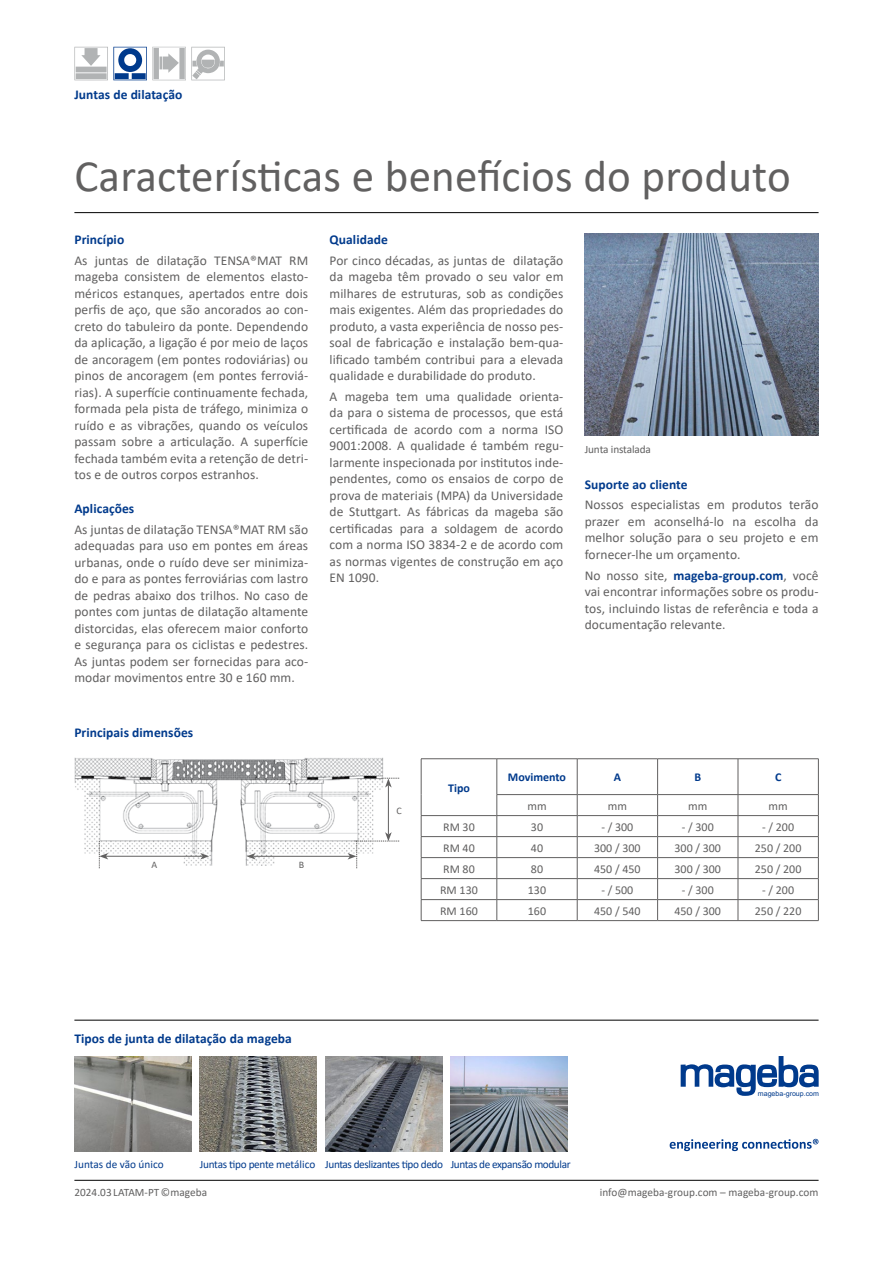
<style>
.page{position:relative;width:893px;height:1263px;background:#fff}
.page>*{position:absolute;margin:0;border:0;box-sizing:border-box;transform-origin:0 0}
.t1{font:45px "Calibri";letter-spacing:.005em;color:#616060}
.t2{font:13.5px/16.5px "Calibri";letter-spacing:.005em;color:#616060;text-align:justify}
.t3{font:700 13.5px "Calibri";letter-spacing:.005em;color:#003a8c}
.t4{font:12px "Calibri";color:#616060}
.t5{font:700 12px "Calibri";color:#003a8c}
.t6{font:11.25px "Calibri";letter-spacing:.005em;color:#616060}
.t7{font:11.25px "Calibri";letter-spacing:-.035em;color:#003a8c}
.t8{font:11.25px "Calibri";color:#003a8c}
.t9{font:10.05px "Calibri";color:#616060}
.t10{font:7.05px "Arial";color:#003a8c}
.s1{font-weight:700;color:#003a8c}
</style>
<div class="page">
<hr style="left:74px;top:1180px;width:745px;height:1px;background:#000">
<hr style="left:74px;top:212px;width:745px;height:1px;background:#000">
<hr style="left:74px;top:1020px;width:745px;height:1px;background:#000">
<svg style="left:74px;top:47px;width:151px;height:34px"></svg>
<svg style="left:192px;top:72px;width:8px;height:7px"></svg>
<svg style="left:681px;top:1056px;width:138px;height:40px"></svg>
<svg style="left:670px;top:1139px;width:148px;height:12px"></svg>
<img style="left:200px;top:1056px;width:117px;height:95px">
<img style="left:451px;top:1056px;width:117px;height:95px">
<img style="left:325px;top:1056px;width:117px;height:95px">
<img style="left:74px;top:1056px;width:117px;height:95px">
<img style="left:585px;top:234px;width:234px;height:202px">
<hr style="left:421px;top:758px;width:76px;height:1px;background:#616060">
<hr style="left:421px;top:759px;width:1px;height:35px;background:#616060">
<hr style="left:497px;top:758px;width:80px;height:1px;background:#616060">
<hr style="left:497px;top:759px;width:1px;height:35px;background:#616060">
<hr style="left:577px;top:758px;width:81px;height:1px;background:#616060">
<hr style="left:577px;top:759px;width:1px;height:35px;background:#616060">
<hr style="left:658px;top:758px;width:80px;height:1px;background:#616060">
<hr style="left:657px;top:759px;width:1px;height:35px;background:#616060">
<hr style="left:738px;top:758px;width:81px;height:1px;background:#616060">
<hr style="left:738px;top:759px;width:1px;height:35px;background:#616060">
<hr style="left:818px;top:759px;width:1px;height:35px;background:#616060">
<hr style="left:497px;top:794px;width:80px;height:1px;background:#616060">
<hr style="left:577px;top:794px;width:81px;height:1px;background:#616060">
<hr style="left:658px;top:794px;width:80px;height:1px;background:#616060">
<hr style="left:738px;top:794px;width:81px;height:1px;background:#616060">
<hr style="left:421px;top:815px;width:76px;height:1px;background:#616060">
<hr style="left:497px;top:815px;width:80px;height:1px;background:#616060">
<hr style="left:577px;top:815px;width:81px;height:1px;background:#616060">
<hr style="left:658px;top:815px;width:80px;height:1px;background:#616060">
<hr style="left:738px;top:815px;width:81px;height:1px;background:#616060">
<hr style="left:421px;top:836px;width:76px;height:1px;background:#616060">
<hr style="left:497px;top:836px;width:80px;height:1px;background:#616060">
<hr style="left:577px;top:836px;width:81px;height:1px;background:#616060">
<hr style="left:658px;top:836px;width:80px;height:1px;background:#616060">
<hr style="left:738px;top:836px;width:81px;height:1px;background:#616060">
<hr style="left:421px;top:857px;width:76px;height:1px;background:#616060">
<hr style="left:497px;top:857px;width:80px;height:1px;background:#616060">
<hr style="left:577px;top:857px;width:81px;height:1px;background:#616060">
<hr style="left:658px;top:857px;width:80px;height:1px;background:#616060">
<hr style="left:738px;top:857px;width:81px;height:1px;background:#616060">
<hr style="left:421px;top:878px;width:76px;height:1px;background:#616060">
<hr style="left:497px;top:878px;width:80px;height:1px;background:#616060">
<hr style="left:577px;top:878px;width:81px;height:1px;background:#616060">
<hr style="left:658px;top:878px;width:80px;height:1px;background:#616060">
<hr style="left:738px;top:878px;width:81px;height:1px;background:#616060">
<hr style="left:421px;top:899px;width:76px;height:1px;background:#616060">
<svg style="left:421px;top:794px;width:1px;height:126px"></svg>
<hr style="left:497px;top:899px;width:80px;height:1px;background:#616060">
<svg style="left:497px;top:795px;width:1px;height:125px"></svg>
<hr style="left:577px;top:899px;width:81px;height:1px;background:#616060">
<svg style="left:577px;top:795px;width:1px;height:125px"></svg>
<hr style="left:658px;top:899px;width:80px;height:1px;background:#616060">
<svg style="left:657px;top:795px;width:1px;height:125px"></svg>
<hr style="left:738px;top:899px;width:81px;height:1px;background:#616060">
<svg style="left:738px;top:795px;width:1px;height:125px"></svg>
<svg style="left:818px;top:795px;width:1px;height:125px"></svg>
<hr style="left:421px;top:920px;width:76px;height:1px;background:#616060">
<hr style="left:497px;top:920px;width:80px;height:1px;background:#616060">
<hr style="left:577px;top:920px;width:81px;height:1px;background:#616060">
<hr style="left:658px;top:920px;width:80px;height:1px;background:#616060">
<hr style="left:738px;top:920px;width:81px;height:1px;background:#616060">
<img style="left:74px;top:757px;width:311px;height:109px">
<hr style="left:253px;top:856px;width:97px;height:1px;background:#616060">
<svg style="left:247px;top:853px;width:9px;height:6px"></svg>
<hr style="left:388px;top:785px;width:1px;height:49px;background:#616060">
<hr style="left:106px;top:856px;width:97px;height:1px;background:#616060">
<svg style="left:200px;top:853px;width:9px;height:6px"></svg>
<svg style="left:381px;top:778px;width:18px;height:9px"></svg>
<svg style="left:99px;top:841px;width:9px;height:27px"></svg>
<svg style="left:348px;top:832px;width:51px;height:36px"></svg>
<p class="t3" style="left:74px;top:85px;width:109px">Juntas de dilatação</p>
<h1 class="t1" style="left:74px;top:145px;width:718px">Características e benefícios do produto</h1>
<p class="t3" style="left:74px;top:230px;width:51px">Princípio</p>
<p class="t2" style="left:74px;top:252px;width:235px">As juntas de dilatação TENSA®MAT RM mageba consistem de elementos elasto&shy;méricos estanques, apertados entre dois perfis de aço, que são ancorados ao con&shy;creto do tabuleiro da ponte. Dependendo da aplicação, a ligação é por meio de laços de ancoragem (em pontes rodoviárias) ou pinos de ancoragem (em pontes ferroviá&shy;rias). A superfície continuamente fechada, formada pela pista de tráfego, minimiza o ruído e as vibrações, quando os veículos passam sobre a articulação. A superfície fechada também evita a retenção de detri&shy;tos e de outros corpos estranhos.</p>
<p class="t3" style="left:74px;top:499px;width:61px">Aplicações</p>
<p class="t2" style="left:74px;top:520px;width:235px">As juntas de dilatação TENSA®MAT RM são adequadas para uso em pontes em áreas urbanas, onde o ruído deve ser minimiza&shy;do e para as pontes ferroviárias com lastro de pedras abaixo dos trilhos. No caso de pontes com juntas de dilatação altamente distorcidas, elas oferecem maior conforto e segurança para os ciclistas e pedestres.<br>As juntas podem ser fornecidas para aco&shy;modar movimentos entre 30 e 160 mm.</p>
<p class="t3" style="left:330px;top:230px;width:60px">Qualidade</p>
<p class="t2" style="left:330px;top:252px;width:235px">Por cinco décadas, as juntas de dilatação da mageba têm provado o seu valor em milhares de estruturas, sob as condições mais exigentes. Além das propriedades do produto, a vasta experiência de nosso pes&shy;soal de fabricação e instalação bem-qua&shy;lificado também contribui para a elevada qualidade e durabilidade do produto.</p>
<p class="t2" style="left:330px;top:388px;width:235px">A mageba tem uma qualidade orienta&shy;da para o sistema de processos, que está certificada de acordo com a norma ISO 9001:2008. A qualidade é também regu&shy;larmente inspecionada por institutos inde&shy;pendentes, como os ensaios de corpo de prova de materiais (MPA) da Universidade de Stuttgart. As fábricas da mageba são certificadas para a soldagem de acordo com a norma ISO 3834-2 e de acordo com as normas vigentes de construção em aço EN 1090.</p>
<p class="t6" style="left:585px;top:441px;width:68px">Junta instalada</p>
<p class="t3" style="left:585px;top:474px;width:104px">Suporte ao cliente</p>
<p class="t2" style="left:585px;top:496px;width:235px">Nossos especialistas em produtos terão prazer em aconselhá-lo na escolha da melhor solução para o seu projeto e em fornecer-lhe um orçamento.</p>
<p class="t2" style="left:585px;top:566px;width:235px">No nosso site, <span class="s1">mageba-group.com</span>, você vai encontrar informações sobre os produ&shy;tos, incluindo listas de referência e toda a documentação relevante.</p>
<p class="t3" style="left:74px;top:723px;width:120px">Principais dimensões</p>
<p class="t9" style="left:151px;top:858px;width:7px">A</p>
<p class="t9" style="left:299px;top:858px;width:7px">B</p>
<p class="t3" style="left:74px;top:1029px;width:219px">Tipos de junta de dilatação da mageba</p>
<p class="t9" style="left:397px;top:803px;width:7px">C</p>
<p class="t5" style="left:448px;top:779px;width:23px">Tipo</p>
<p class="t5" style="left:508px;top:769px;width:60px">Movimento</p>
<p class="t5" style="left:614px;top:769px;width:9px">A</p>
<p class="t5" style="left:694px;top:769px;width:8px">B</p>
<p class="t5" style="left:775px;top:769px;width:8px">C</p>
<p class="t4" style="left:527px;top:797px;width:21px">mm</p>
<p class="t4" style="left:608px;top:797px;width:21px">mm</p>
<p class="t4" style="left:688px;top:797px;width:21px">mm</p>
<p class="t4" style="left:769px;top:797px;width:21px">mm</p>
<p class="t4" style="left:443px;top:818px;width:33px">RM 30</p>
<p class="t4" style="left:531px;top:818px;width:14px">30</p>
<p class="t4" style="left:601px;top:818px;width:33px">- / 300</p>
<p class="t4" style="left:682px;top:818px;width:33px">- / 300</p>
<p class="t4" style="left:762px;top:818px;width:33px">- / 200</p>
<p class="t4" style="left:443px;top:839px;width:33px">RM 40</p>
<p class="t4" style="left:531px;top:839px;width:14px">40</p>
<p class="t4" style="left:594px;top:839px;width:48px">300 / 300</p>
<p class="t4" style="left:674px;top:839px;width:48px">300 / 300</p>
<p class="t4" style="left:755px;top:839px;width:48px">250 / 200</p>
<p class="t4" style="left:443px;top:860px;width:33px">RM 80</p>
<p class="t4" style="left:531px;top:860px;width:14px">80</p>
<p class="t4" style="left:594px;top:860px;width:48px">450 / 450</p>
<p class="t4" style="left:674px;top:860px;width:48px">300 / 300</p>
<p class="t4" style="left:755px;top:860px;width:48px">250 / 200</p>
<p class="t4" style="left:440px;top:881px;width:39px">RM 130</p>
<p class="t4" style="left:528px;top:881px;width:20px">130</p>
<p class="t4" style="left:601px;top:881px;width:33px">- / 500</p>
<p class="t4" style="left:682px;top:881px;width:33px">- / 300</p>
<p class="t4" style="left:762px;top:881px;width:33px">- / 200</p>
<p class="t4" style="left:440px;top:902px;width:39px">RM 160</p>
<p class="t4" style="left:528px;top:902px;width:20px">160</p>
<p class="t4" style="left:594px;top:902px;width:48px">450 / 540</p>
<p class="t4" style="left:674px;top:902px;width:48px">450 / 300</p>
<p class="t4" style="left:755px;top:902px;width:48px">250 / 220</p>
<p class="t10" style="left:758px;top:1088px;width:63px">mageba-group.com</p>
<p class="t8" style="left:75px;top:1156px;width:91px">Juntas de vão único</p>
<p class="t7" style="left:200px;top:1156px;width:372px">Juntas tipo pente metálico Juntas deslizantes tipo dedo Juntas de expansão modular</p>
<p class="t6" style="left:74px;top:1185px;width:134px">2024.03 LATAM-PT ©mageba</p>
<p class="t6" style="left:600px;top:1185px;width:220px">info@mageba-group.com – mageba-group.com</p>
</div>
